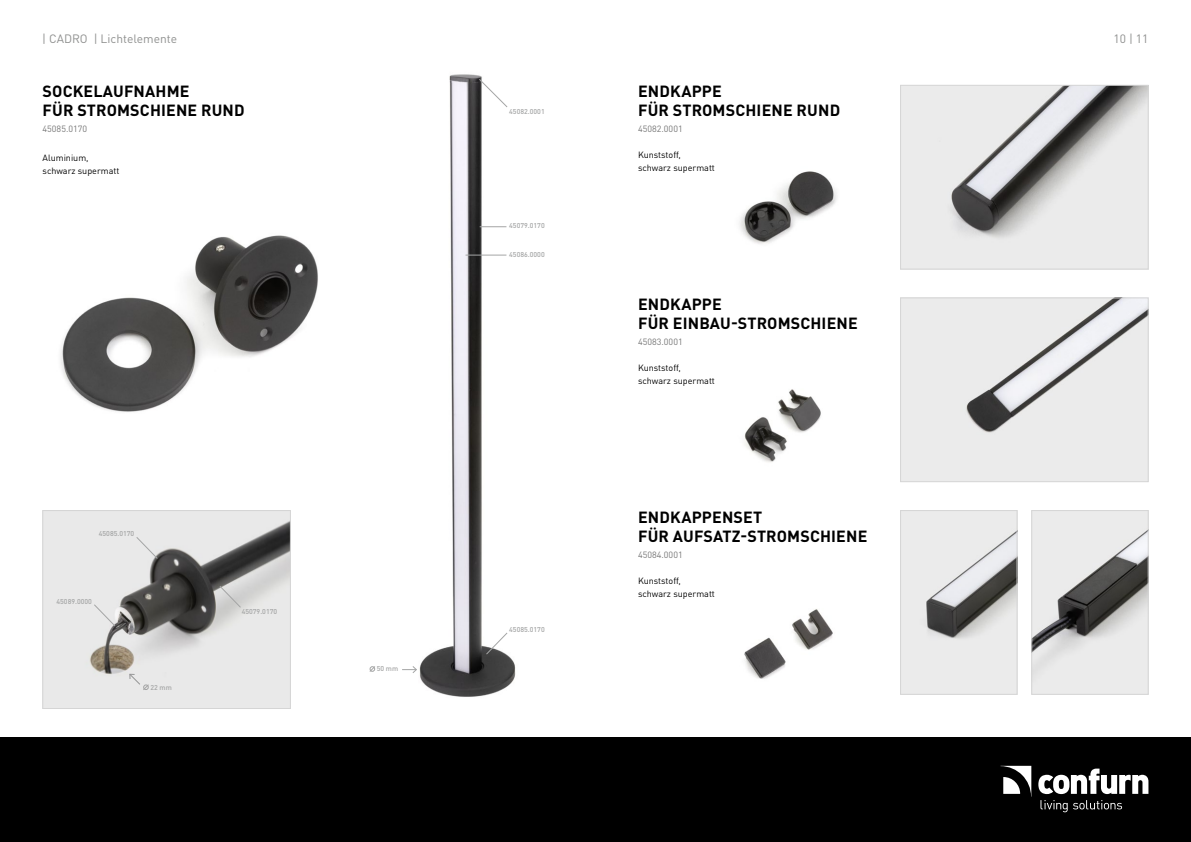
<style>
.page{position:relative;width:1191px;height:842px;background:#fff}
.page>*{position:absolute;margin:0;border:0;box-sizing:border-box;transform-origin:0 0}
.t1{font:700 16px/19px "DIN Pro";letter-spacing:.01em;color:#000}
.t2{font:12px "DIN Pro";color:#8f908f}
.t3{font:9px/13px "DIN Pro";color:#000}
.t4{font:9px "DIN Pro";color:#777}
.t5{font:500 7px "DIN Pro";color:#a4a5a5}
</style>
<div class="page">
<div style="left:0;top:737px;width:1191px;height:105px;background:#000"></div>
<svg style="left:1000px;top:766px;width:31px;height:28px"></svg>
<svg style="left:1038px;top:769px;width:110px;height:25px"></svg>
<svg style="left:1040px;top:800px;width:27px;height:12px"></svg>
<svg style="left:1073px;top:800px;width:49px;height:9px"></svg>
<img style="left:45px;top:512px;width:244px;height:195px">
<div style="left:43px;top:510px;width:248px;height:199px;border:1px solid #d5d5d5"></div>
<img style="left:902px;top:512px;width:113px;height:180px">
<div style="left:900px;top:510px;width:117px;height:184px;border:1px solid #d5d5d5"></div>
<img style="left:902px;top:87px;width:244px;height:180px">
<div style="left:900px;top:85px;width:248px;height:184px;border:1px solid #d5d5d5"></div>
<img style="left:902px;top:300px;width:244px;height:180px">
<div style="left:900px;top:298px;width:248px;height:184px;border:1px solid #d5d5d5"></div>
<img style="left:1033px;top:512px;width:113px;height:180px">
<div style="left:1031px;top:510px;width:117px;height:184px;border:1px solid #d5d5d5"></div>
<img style="left:419px;top:74px;width:97px;height:623px">
<svg style="left:369px;top:666px;width:7px;height:6px"></svg>
<svg style="left:129px;top:673px;width:20px;height:18px"></svg>
<svg style="left:402px;top:666px;width:15px;height:7px"></svg>
<svg style="left:479px;top:79px;width:29px;height:29px"></svg>
<svg style="left:486px;top:632px;width:22px;height:23px"></svg>
<svg style="left:480px;top:226px;width:26px;height:1px"></svg>
<hr style="left:465px;top:255px;width:41px;height:1px;background:#a4a5a5">
<svg style="left:94px;top:604px;width:22px;height:23px"></svg>
<svg style="left:136px;top:536px;width:22px;height:23px"></svg>
<svg style="left:219px;top:585px;width:22px;height:23px"></svg>
<img style="left:60px;top:235px;width:258px;height:177px">
<img style="left:739px;top:171px;width:98px;height:73px">
<img style="left:744px;top:389px;width:77px;height:73px">
<img style="left:744px;top:609px;width:89px;height:70px">
<p class="t2" style="left:42px;top:29px;width:136px">| CADRO | Lichtelemente</p>
<p class="t1" style="left:43px;top:81px;width:204px">SOCKELAUFNAHME<br>FÜR STROMSCHIENE RUND</p>
<p class="t4" style="left:43px;top:122px;width:46px">45085.0170</p>
<p class="t3" style="left:43px;top:151px;width:78px">Aluminium, schwarz supermatt</p>
<p class="t5" style="left:99px;top:528px;width:37px">45085.0170</p>
<p class="t5" style="left:56px;top:596px;width:37px">45089.0000</p>
<p class="t5" style="left:150px;top:681px;width:23px">22 mm</p>
<p class="t5" style="left:242px;top:606px;width:37px">45079.0170</p>
<p class="t5" style="left:377px;top:663px;width:23px">50 mm</p>
<p class="t5" style="left:509px;top:106px;width:37px">45082.0001</p>
<p class="t5" style="left:509px;top:220px;width:37px">45079.0170</p>
<p class="t5" style="left:509px;top:248px;width:37px">45086.0000</p>
<p class="t5" style="left:509px;top:623px;width:37px">45085.0170</p>
<p class="t1" style="left:638px;top:81px;width:204px">ENDKAPPE<br>FÜR STROMSCHIENE RUND</p>
<p class="t4" style="left:638px;top:122px;width:46px">45082.0001</p>
<p class="t3" style="left:638px;top:148px;width:78px">Kunststoff, schwarz supermatt</p>
<p class="t1" style="left:638px;top:294px;width:221px">ENDKAPPE<br>FÜR EINBAU-STROMSCHIENE</p>
<p class="t4" style="left:638px;top:335px;width:46px">45083.0001</p>
<p class="t3" style="left:638px;top:361px;width:78px">Kunststoff, schwarz supermatt</p>
<p class="t1" style="left:638px;top:506px;width:231px">ENDKAPPENSET<br>FÜR AUFSATZ-STROMSCHIENE</p>
<p class="t4" style="left:638px;top:547px;width:46px">45084.0001</p>
<p class="t3" style="left:638px;top:573px;width:78px">Kunststoff, schwarz supermatt</p>
<p class="t2" style="left:1113px;top:29px;width:36px">10 | 11</p>
</div>
